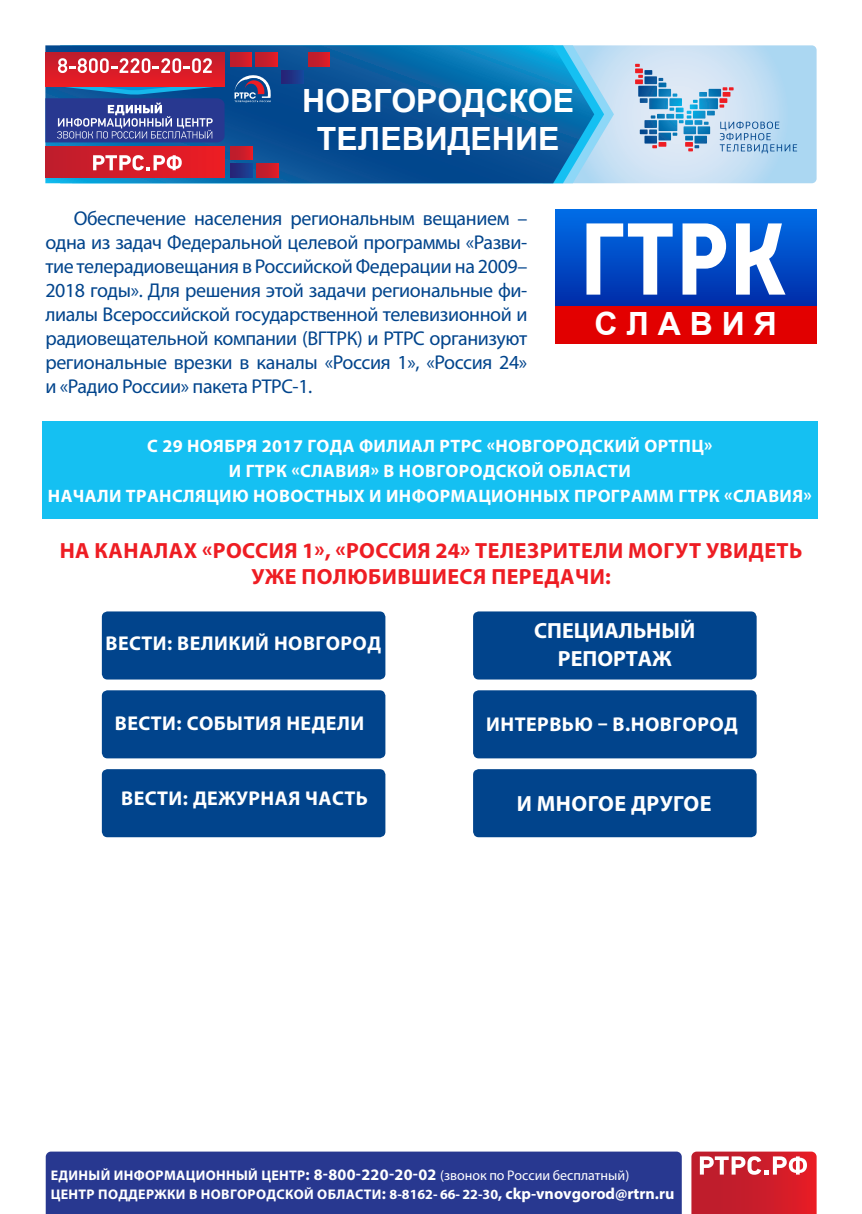
<style>
.page{position:relative;width:862px;height:1214px;background:#fff}
.page>*{position:absolute;margin:0;border:0;box-sizing:border-box;transform-origin:0 0}
.t1{font:700 32px/38.4px "Arial";color:#fff;text-align:center}
.t2{font:700 22px/26px "Myriad Pro";letter-spacing:.02em;color:#ee1d23;text-align:center}
.t3{font:700 22px/27.4px "Myriad Pro";color:#fff;text-align:center}
.t4{font:20px/24px "Myriad Pro";letter-spacing:-.02em;color:#01448c;text-align:justify}
.t5{font:700 20px "Myriad Pro";letter-spacing:.02em;color:#fff}
.t6{font:700 18px/25.2px "Myriad Pro";letter-spacing:.02em;color:#fff;text-align:center}
.t7{font:700 14px/18.8px "Myriad Pro";letter-spacing:.025em;color:#fff}
.s1{font-size:16px}
.s2{font-weight:400}
</style>
<div class="page">
<svg style="left:45px;top:45px;width:494px;height:138px;background:#0b5799"></svg>
<svg style="left:230px;top:53px;width:21px;height:13px"></svg>
<svg style="left:256px;top:53px;width:21px;height:13px"></svg>
<svg style="left:308px;top:53px;width:22px;height:13px"></svg>
<svg style="left:282px;top:70px;width:21px;height:13px"></svg>
<div style="left:45px;top:53px;width:179px;height:33px;background:#c21d2c"></div>
<div style="left:45px;top:146px;width:179px;height:31px;background:linear-gradient(to right,#be1f2e,#ee1e26)"></div>
<svg style="left:93px;top:155px;width:89px;height:15px"></svg>
<svg style="left:230px;top:146px;width:22px;height:14px"></svg>
<svg style="left:256px;top:164px;width:23px;height:13px"></svg>
<svg style="left:230px;top:164px;width:22px;height:13px"></svg>
<svg style="left:45px;top:58px;width:179px;height:84px;background:#755385"></svg>
<svg style="left:234px;top:69px;width:40px;height:33px"></svg>
<svg style="left:539px;top:45px;width:277px;height:138px;background:#97c6e4"></svg>
<svg style="left:691px;top:1151px;width:125px;height:62px;background:#d23a46"></svg>
<div style="left:46px;top:1151px;width:636px;height:62px;background:#283890"></div>
<div style="left:555px;top:305px;width:261px;height:38px;background:#e20000"></div>
<div style="left:555px;top:210px;width:261px;height:95px;background:linear-gradient(to bottom,#006ce7,#032faa)"></div>
<svg style="left:586px;top:223px;width:86px;height:71px"></svg>
<svg style="left:682px;top:223px;width:44px;height:71px"></svg>
<svg style="left:736px;top:223px;width:49px;height:71px"></svg>
<div style="left:42px;top:421px;width:776px;height:97px;background:#15c0f2"></div>
<div style="left:102px;top:611px;width:283px;height:68px;background:#01448c;border-radius:6px"></div>
<div style="left:473px;top:611px;width:283px;height:68px;background:#01448c;border-radius:6px"></div>
<div style="left:102px;top:690px;width:283px;height:68px;background:#01448c;border-radius:6px"></div>
<div style="left:473px;top:690px;width:283px;height:68px;background:#01448c;border-radius:6px"></div>
<div style="left:473px;top:769px;width:283px;height:68px;background:#01448c;border-radius:6px"></div>
<div style="left:102px;top:769px;width:283px;height:68px;background:#01448c;border-radius:6px"></div>
<h1 class="t1" style="left:302px;top:82px;width:274px">НОВГОРОДСКОЕ<br>ТЕЛЕВИДЕНИЕ</h1>
<p class="t4" style="left:45px;top:206px;width:483px;text-indent:28px">Обеспечение населения региональным вещанием – одна из задач Федеральной целевой программы «Разви&shy;тие телерадиовещания в Российской Федерации на 2009– 2018 годы». Для решения этой задачи региональные фи&shy;лиалы Всероссийской государственной телевизионной и радиовещательной компании (ВГТРК) и РТРС организуют региональные врезки в каналы «Россия 1», «Россия 24» и «Радио России» пакета РТРС-1.</p>
<h1 class="t1" style="left:594px;top:306px;width:184px">С Л А В И Я</h1>
<p class="t6" style="left:48px;top:432px;width:765px">с 29 НОЯбря 2017 года филиал ртрс «НОВГОРОДСКИЙ Ортпц»<br>и гтрк «СЛАВИЯ» в НОВГОРОДСКОЙ ОБЛАСТИ<br>начали трансляцию новостных и информационных программ гтрк «СЛАВИЯ»</p>
<p class="t2" style="left:60px;top:537px;width:744px">На каналах «Россия 1», «Россия 24» телезрители могут увидеть уже полюбившиеся передачи:</p>
<p class="t5" style="left:105px;top:629px;width:277px">вести: ВЕЛИКИЙ НОВГОРОД</p>
<p class="t3" style="left:534px;top:616px;width:163px">СПЕЦИАЛЬНЫЙ репорТАЖ</p>
<p class="t5" style="left:115px;top:710px;width:251px">ВЕСТИ: СОБЫТИЯ НЕДЕЛИ</p>
<p class="t5" style="left:486px;top:711px;width:253px">интервью – В.НОВГОРОД</p>
<p class="t5" style="left:121px;top:785px;width:248px">ВЕСТИ: ДЕЖУРНАЯ ЧАСТЬ</p>
<p class="t3" style="left:517px;top:789px;width:196px">и многое другое</p>
<p class="t7" style="left:51px;top:1165px;width:625px">единый информационный центр<span class="s1">: 8-800-220-20-02</span> <span class="s2">(звонок по России бесплатный) </span>центр поддержки в НОВГОРОДСКОЙ ОБЛАСТИ<span class="s1">:</span> 8-8162- 66- 22-30<span class="s1">, ckp-vnovgorod@rtrn.ru</span></p>
</div>
